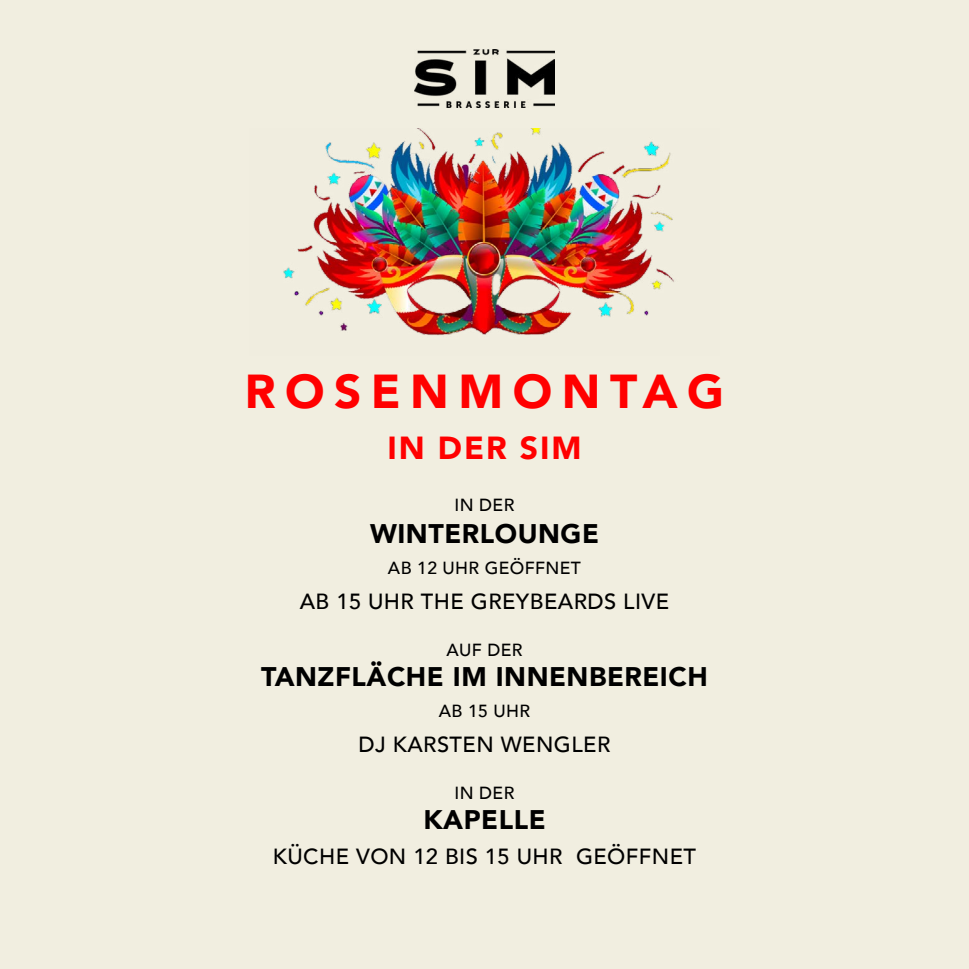
<style>
.page{position:relative;width:969px;height:969px;background:#f1eee0}
.page>*{position:absolute;margin:0;border:0;box-sizing:border-box;transform-origin:0 0}
.t1{font:900 47.5px "Avenir";letter-spacing:.2em;color:#f00}
.t2{font:900 31.88px "Avenir";letter-spacing:.06em;color:#f00}
.t3{font:900 26.88px "Avenir";letter-spacing:.02em;color:#000}
.t4{font:500 21.88px "Avenir";letter-spacing:.02em;color:#000}
.t5{font:500 17.5px "Avenir";letter-spacing:.02em;color:#000}
</style>
<div class="page">
<img style="left:414px;top:49px;width:140px;height:59px">
<img style="left:283px;top:129px;width:391px;height:207px">
<h1 class="t1" style="left:245px;top:350px;width:481px">ROSENMONTAG</h1>
<h2 class="t2" style="left:387px;top:420px;width:196px">IN DER SIM</h2>
<p class="t5" style="left:454px;top:489px;width:61px">IN DER</p>
<p class="t3" style="left:370px;top:510px;width:230px">WINTERLOUNGE</p>
<p class="t5" style="left:388px;top:553px;width:194px">AB 12 UHR GEÖFFNET</p>
<p class="t4" style="left:300px;top:583px;width:371px">AB 15 UHR THE GREYBEARDS LIVE</p>
<p class="t5" style="left:446px;top:635px;width:78px">AUF DER</p>
<p class="t3" style="left:261px;top:654px;width:448px">TANZFLÄCHE IM INNENBEREICH</p>
<p class="t5" style="left:439px;top:696px;width:93px">AB 15 UHR</p>
<p class="t4" style="left:359px;top:726px;width:253px">DJ KARSTEN WENGLER</p>
<p class="t5" style="left:454px;top:778px;width:61px">IN DER</p>
<p class="t3" style="left:423px;top:797px;width:124px">KAPELLE</p>
<p class="t4" style="left:273px;top:838px;width:425px">KÜCHE VON 12 BIS 15 UHR GEÖFFNET</p>
</div>
